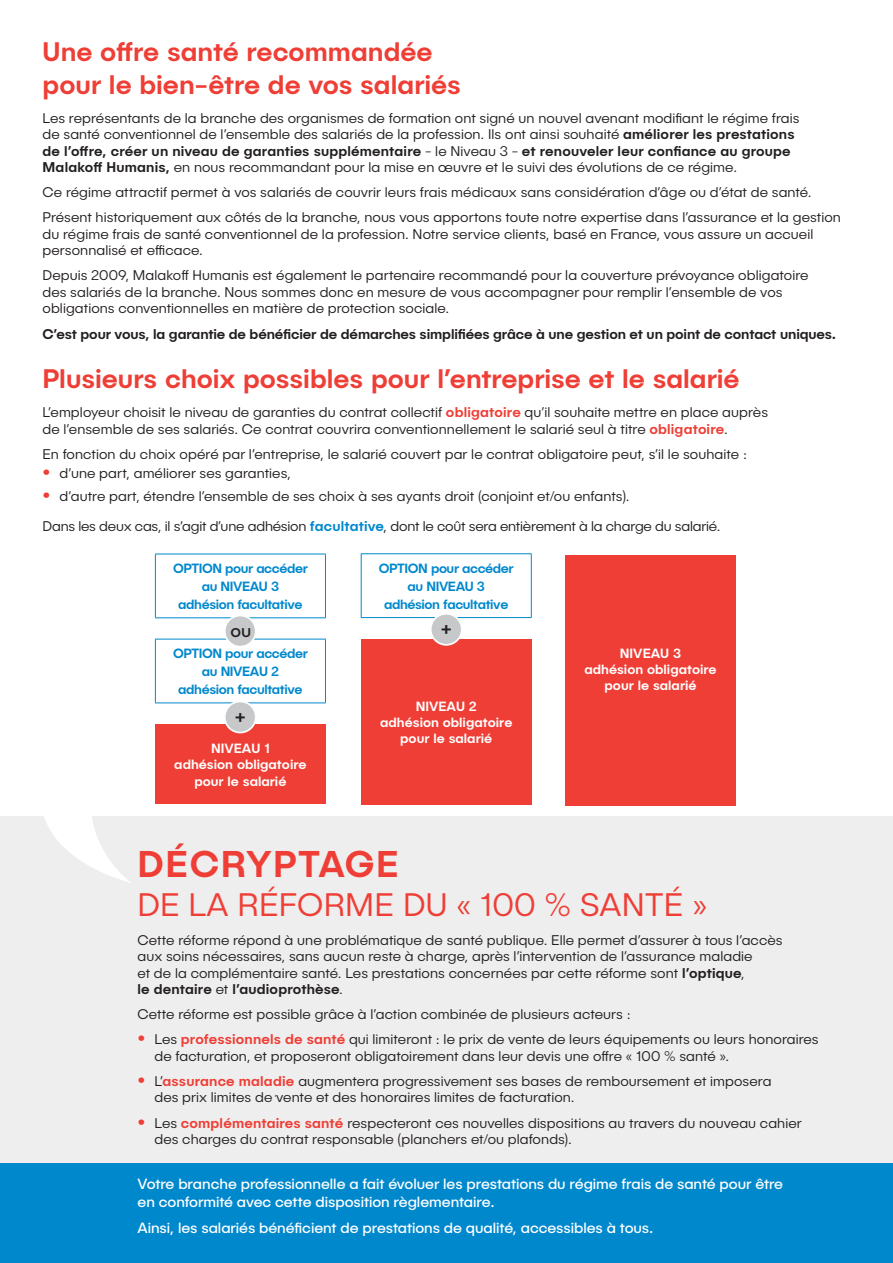
<style>
.page{position:relative;width:893px;height:1263px;background:#fff}
.page>*{position:absolute;margin:0;border:0;box-sizing:border-box;transform-origin:0 0}
.t1{font:500 37.5px "Publica Sans";letter-spacing:.04em;color:#ee3e35}
.t2{font:300 33px "Publica Sans";letter-spacing:.01em;color:#ee3e35}
.t3{font:500 27px/32.4px "Publica Sans";color:#ee3e35}
.t4{font:700 20.7px "Publica Sans";color:#231f20}
.t5{font:18px "Publica Sans";color:#231f20}
.t6{font:15px/18px "Publica Sans";letter-spacing:-.005em;color:#fff}
.t7{font:300 14.25px/16.5px "Publica Sans";letter-spacing:.005em;color:#231f20}
.t8{font:500 14.25px "Publica Sans";letter-spacing:-.01em;color:#231f20}
.t9{font:500 13.5px/18px "Publica Sans";letter-spacing:-.03em;color:#0088cd;text-align:center}
.t10{font:500 13.5px/16.2px "Publica Sans";color:#fff;text-align:center}
.s1{font-weight:500}
.s2{font-weight:500;color:#ee3e35}
.s3{font-weight:400;font-size:22.5px;color:#ee3e35}
.s4{font-weight:500;color:#0088cd}
</style>
<div class="page">
<div style="left:0;top:816px;width:893px;height:447px;background:#eeeeef"></div>
<svg style="left:44px;top:816px;width:86px;height:67px"></svg>
<div style="left:155px;top:724px;width:170px;height:80px;background:#ee3e35"></div>
<hr style="left:155px;top:554px;width:171px;height:1px;background:#0088cd">
<hr style="left:155px;top:554px;width:1px;height:63px;background:#0088cd">
<hr style="left:325px;top:554px;width:1px;height:63px;background:#0088cd">
<hr style="left:155px;top:617px;width:171px;height:1px;background:#0088cd">
<hr style="left:155px;top:639px;width:171px;height:1px;background:#0088cd">
<hr style="left:155px;top:639px;width:1px;height:63px;background:#0088cd">
<hr style="left:325px;top:639px;width:1px;height:63px;background:#0088cd">
<hr style="left:155px;top:702px;width:171px;height:1px;background:#0088cd">
<div style="left:361px;top:639px;width:170px;height:166px;background:#ee3e35"></div>
<hr style="left:361px;top:553px;width:171px;height:1px;background:#0088cd">
<hr style="left:361px;top:554px;width:1px;height:63px;background:#0088cd">
<hr style="left:531px;top:554px;width:1px;height:63px;background:#0088cd">
<hr style="left:361px;top:617px;width:171px;height:1px;background:#0088cd">
<div style="left:565px;top:555px;width:171px;height:251px;background:#ee3e35"></div>
<div style="left:225px;top:701px;width:31px;height:31px;background:#c7c8ca;border-radius:50%"></div>
<div style="left:224px;top:701px;width:33px;height:32px;border:2px solid #fff;border-radius:50%"></div>
<div style="left:431px;top:614px;width:31px;height:31px;background:#c7c8ca;border-radius:50%"></div>
<div style="left:430px;top:613px;width:33px;height:33px;border:2px solid #fff;border-radius:50%"></div>
<div style="left:0;top:1163px;width:893px;height:100px;background:#0088cd"></div>
<div style="left:225px;top:615px;width:31px;height:32px;background:#c7c8ca;border-radius:50%"></div>
<div style="left:224px;top:615px;width:33px;height:32px;border:2px solid #fff;border-radius:50%"></div>
<h3 class="t3" style="left:43px;top:35px;width:420px">Une offre santé recommandée pour le bien-être de vos salariés</h3>
<p class="t7" style="left:43px;top:109px;width:758px">Les représentants de la branche des organismes de formation ont signé un nouvel avenant modifiant le régime frais de santé conventionnel de l’ensemble des salariés de la profession. Ils ont ainsi souhaité <span class="s1">améliorer les prestations de l’offre, créer un niveau de garanties supplémentaire</span> - le Niveau 3 - <span class="s1">et renouveler leur confiance au groupe Malakoff Humanis,</span> en nous recommandant pour la mise en œuvre et le suivi des évolutions de ce régime.</p>
<p class="t7" style="left:43px;top:180px;width:800px;line-height:25px">Ce régime attractif permet à vos salariés de couvrir leurs frais médicaux sans considération d’âge ou d’état de santé.<br>Présent historiquement aux côtés de la branche, nous vous apportons toute notre expertise dans l’assurance et la gestion</p>
<p class="t7" style="left:43px;top:225px;width:772px">du régime frais de santé conventionnel de la profession. Notre service clients, basé en France, vous assure un accueil personnalisé et efficace.</p>
<p class="t7" style="left:43px;top:267px;width:768px">Depuis 2009, Malakoff Humanis est également le partenaire recommandé pour la couverture prévoyance obligatoire des salariés de la branche. Nous sommes donc en mesure de vous accompagner pour remplir l’ensemble de vos obligations conventionnelles en matière de protection sociale.</p>
<p class="t8" style="left:43px;top:324px;width:795px">C’est pour vous, la garantie de bénéficier de démarches simplifiées grâce à une gestion et un point de contact uniques.</p>
<h3 class="t3" style="left:43px;top:361px;width:699px">Plusieurs choix possibles pour l’entreprise et le salarié</h3>
<p class="t7" style="left:43px;top:404px;width:727px">L’employeur choisit le niveau de garanties du contrat collectif <span class="s2">obligatoire</span> qu’il souhaite mettre en place auprès de l’ensemble de ses salariés. Ce contrat couvrira conventionnellement le salarié seul à titre <span class="s2">obligatoire</span>.</p>
<p class="t7" style="left:43px;top:445px;width:706px">En fonction du choix opéré par l’entreprise, le salarié couvert par le contrat obligatoire peut, s’il le souhaite :</p>
<p class="t7" style="left:43px;top:464px;width:250px"><span class="s3">•</span> d’une part, améliorer ses garanties,</p>
<p class="t7" style="left:43px;top:481px;width:679px;line-height:29.2px"><span class="s3">•</span> d’autre part, étendre l’ensemble de ses choix à ses ayants droit (conjoint et/ou enfants).<br>Dans les deux cas, il s’agit d’une adhésion <span class="s4">facultative</span>, dont le coût sera entièrement à la charge du salarié.</p>
<p class="t9" style="left:173px;top:559px;width:136px">OPTION pour accéder au NIVEAU 3 adhésion facultative</p>
<p class="t9" style="left:173px;top:644px;width:136px">OPTION pour accéder au NIVEAU 2 adhésion facultative</p>
<p class="t5" style="left:230px;top:619px;width:22px">ou</p>
<h3 class="t4" style="left:235px;top:703px;width:13px">+</h3>
<p class="t10" style="left:174px;top:739px;width:134px">NIVEAU 1<br>adhésion obligatoire pour le salarié</p>
<p class="t9" style="left:379px;top:559px;width:136px">OPTION pour accéder au NIVEAU 3 adhésion facultative</p>
<h3 class="t4" style="left:441px;top:615px;width:13px">+</h3>
<p class="t10" style="left:380px;top:698px;width:134px">NIVEAU 2<br>adhésion obligatoire pour le salarié</p>
<p class="t10" style="left:584px;top:644px;width:134px">NIVEAU 3<br>adhésion obligatoire pour le salarié</p>
<h1 class="t1" style="left:137px;top:839px;width:263px">DÉCRYPTAGE</h1>
<h2 class="t2" style="left:137px;top:885px;width:571px">DE LA RÉFORME DU « 100 % SANTÉ »</h2>
<p class="t7" style="left:137px;top:931px;width:647px">Cette réforme répond à une problématique de santé publique. Elle permet d’assurer à tous l’accès aux soins nécessaires, sans aucun reste à charge, après l’intervention de l’assurance maladie<br>et de la complémentaire santé. Les prestations concernées par cette réforme sont <span class="s1">l’optique</span>,<br><span class="s1">le dentaire</span> et <span class="s1">l’audioprothèse</span>.</p>
<p class="t7" style="left:137px;top:1006px;width:495px">Cette réforme est possible grâce à l’action combinée de plusieurs acteurs :</p>
<p class="t7" style="left:154px;top:1031px;width:666px;text-indent:-17px"><span class="s3">•</span> Les <span class="s2">professionnels de santé</span> qui limiteront : le prix de vente de leurs équipements ou leurs honoraires de facturation, et proposeront obligatoirement dans leur devis une offre « 100 % santé ».</p>
<p class="t7" style="left:154px;top:1072px;width:618px;text-indent:-17px"><span class="s3">•</span> L’<span class="s2">assurance maladie</span> augmentera progressivement ses bases de remboursement et imposera des prix limites de vente et des honoraires limites de facturation.</p>
<p class="t7" style="left:154px;top:1114px;width:649px;text-indent:-17px"><span class="s3">•</span> Les <span class="s2">complémentaires santé</span> respecteront ces nouvelles dispositions au travers du nouveau cahier des charges du contrat responsable (planchers et/ou plafonds).</p>
<p class="t6" style="left:138px;top:1174px;width:647px">Votre branche professionnelle a fait évoluer les prestations du régime frais de santé pour être en conformité avec cette disposition règlementaire.</p>
<p class="t6" style="left:138px;top:1218px;width:517px">Ainsi, les salariés bénéficient de prestations de qualité, accessibles à tous.</p>
</div>
